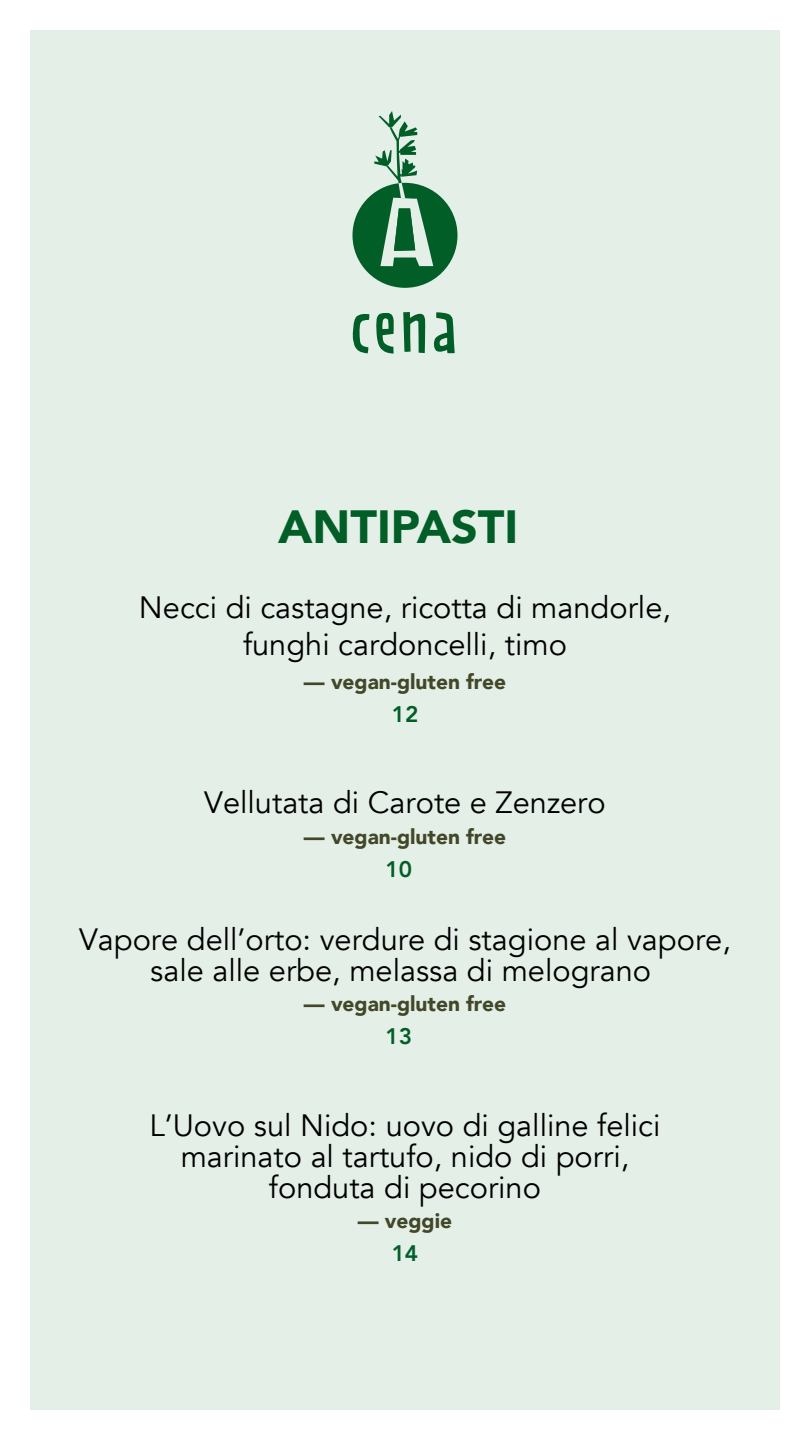
<style>
.page{position:relative;width:810px;height:1440px;background:#fff}
.page>*{position:absolute;margin:0;border:0;box-sizing:border-box;transform-origin:0 0}
.t1{font:70.5px "Prater Block Two Fill";color:#015e27}
.t2{font:900 46.5px "Avenir";color:#015e27}
.t3{font:30.83px/30.7px "Avenir";color:#000;text-align:center}
.t4{font:800 22.5px "Avenir";color:#015e27}
.t5{font:800 22.5px "Avenir";color:#035f2c}
.t6{font:900 20.85px "Avenir";color:#424727}
</style>
<div class="page">
<div style="left:30px;top:30px;width:750px;height:1380px;background:#e4efe8"></div>
<svg style="left:352px;top:111px;width:106px;height:177px;background:#85b297"></svg>
<h1 class="t1" style="left:350px;top:284px;width:117px">cena</h1>
<h2 class="t2" style="left:278px;top:487px;width:242px">ANTIPASTI</h2>
<p class="t3" style="left:139px;top:590px;width:534px;line-height:37px">Necci di castagne, ricotta di mandorle, funghi cardoncelli, timo</p>
<p class="t6" style="left:304px;top:663px;width:204px">— vegan-gluten free</p>
<p class="t4" style="left:392px;top:696px;width:28px">12</p>
<p class="t3" style="left:204px;top:788px;width:403px">Vellutata di Carote e Zenzero</p>
<p class="t6" style="left:304px;top:819px;width:204px">— vegan-gluten free</p>
<p class="t4" style="left:385px;top:852px;width:28px">10</p>
<p class="t3" style="left:79px;top:925px;width:653px">Vapore dell’orto: verdure di stagione al vapore, sale alle erbe, melassa di melograno</p>
<p class="t6" style="left:304px;top:986px;width:204px">— vegan-gluten free</p>
<p class="t4" style="left:385px;top:1019px;width:28px">13</p>
<p class="t3" style="left:149px;top:1111px;width:513px">L’Uovo sul Nido: uovo di galline felici marinato al tartufo, nido di porri, fonduta di pecorino</p>
<p class="t6" style="left:358px;top:1203px;width:96px">— veggie</p>
<p class="t5" style="left:392px;top:1236px;width:28px">14</p>
</div>
